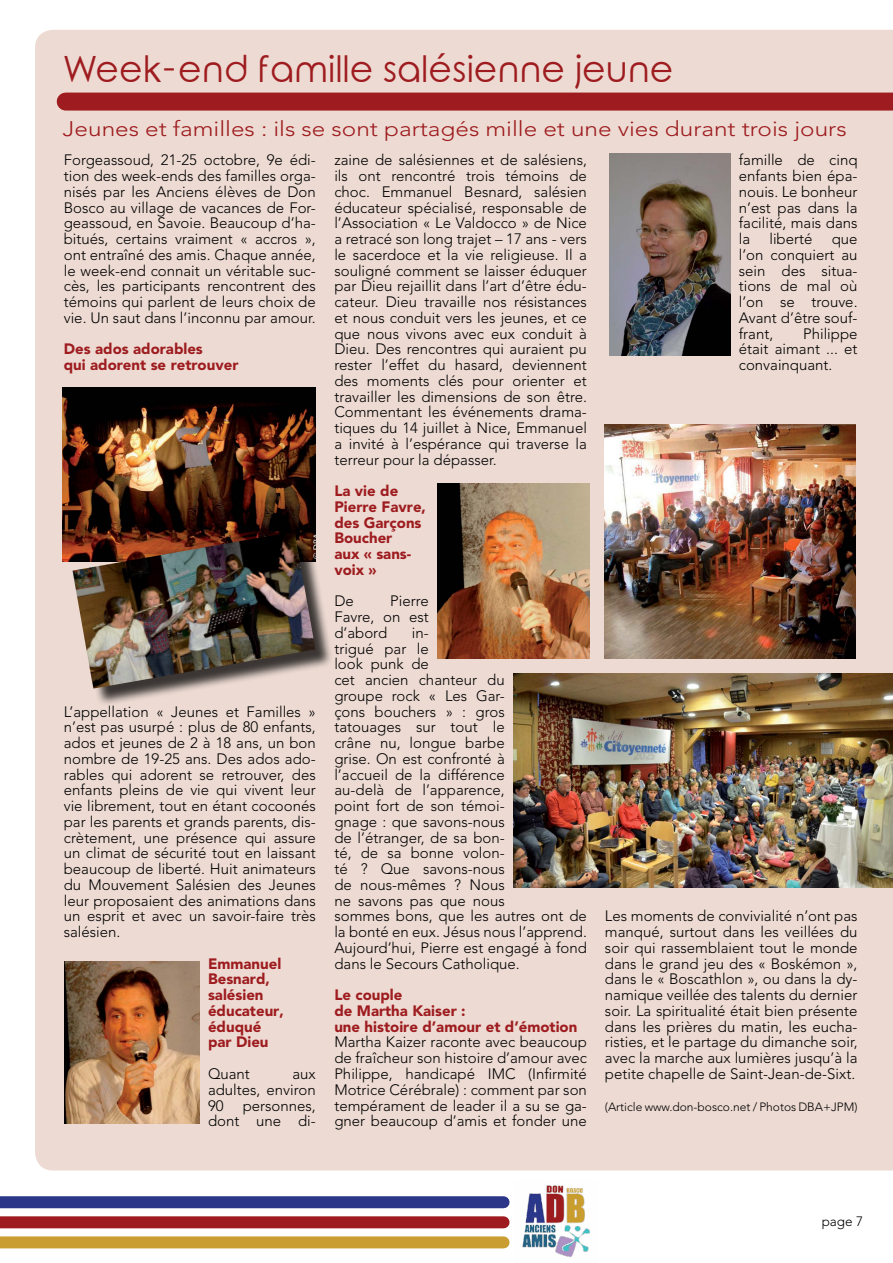
<style>
.page{position:relative;width:893px;height:1263px;background:#fff}
.page>*{position:absolute;margin:0;border:0;box-sizing:border-box;transform-origin:0 0}
.t1{font:36px "Rounded Elegance";color:#9e1c1f}
.t2{font:300 21px "Avenir";color:#9e1c1f;scale:1.16 1}
.t3{font:300 15px/15.8px "Avenir";color:#000;text-align:justify}
.t4{font:900 15px/15.8px "Avenir";color:#9e1c1f}
.t5{font:300 13.5px "Avenir";color:#000}
.t6{font:300 12px "Avenir";color:#000}
</style>
<div class="page">
<div style="left:0;top:1196px;width:504px;height:12px;background:#2c3689"></div>
<div style="left:0;top:1236px;width:504px;height:12px;background:#c99d31"></div>
<div style="left:0;top:1216px;width:504px;height:12px;background:#9e1c1f"></div>
<img style="left:522px;top:1185px;width:68px;height:73px">
<div style="left:35px;top:30px;width:858px;height:1140px;background:#eddbd3"></div>
<div style="left:66px;top:93px;width:827px;height:18px;background:#9e1c1f"></div>
<img style="left:63px;top:387px;width:252px;height:174px">
<div style="left:75px;top:534px;width:258px;height:173px;background:#000;opacity:.75"></div>
<img style="left:72px;top:531px;width:243px;height:158px">
<img style="left:65px;top:961px;width:134px;height:162px">
<img style="left:437px;top:484px;width:152px;height:175px">
<img style="left:610px;top:154px;width:120px;height:201px">
<img style="left:605px;top:424px;width:251px;height:235px">
<img style="left:513px;top:674px;width:380px;height:214px">
<h1 class="t1" style="left:63px;top:48px;width:612px">Week-end famille salésienne jeune</h1>
<h2 class="t2" style="left:63px;top:117px;width:677px">Jeunes et familles : ils se sont partagés mille et une vies durant trois jours</h2>
<p class="t3" style="left:64px;top:152px;width:254px">Forgeassoud, 21-25 octobre, 9e édi&shy;tion des week-ends des familles orga&shy;nisés par les Anciens élèves de Don Bosco au village de vacances de For&shy;geassoud, en Savoie. Beaucoup d’ha&shy;bitués, certains vraiment « accros », ont entraîné des amis. Chaque année, le week-end connait un véritable suc&shy;cès, les participants rencontrent des témoins qui parlent de leurs choix de vie. Un saut dans l’inconnu par amour.</p>
<p class="t4" style="left:64px;top:341px;width:176px">Des ados adorables<br>qui adorent se retrouver</p>
<p class="t3" style="left:64px;top:704px;width:254px">L’appellation « Jeunes et Familles » n’est pas usurpé : plus de 80 enfants, ados et jeunes de 2 à 18 ans, un bon nombre de 19-25 ans. Des ados ado&shy;rables qui adorent se retrouver, des enfants pleins de vie qui vivent leur vie librement, tout en étant cocoonés par les parents et grands parents, dis&shy;crètement, une présence qui assure un climat de sécurité tout en laissant beaucoup de liberté. Huit animateurs du Mouvement Salésien des Jeunes leur proposaient des animations dans un esprit et avec un savoir-faire très salésien.</p>
<p class="t4" style="left:208px;top:955px;width:77px">Emmanuel<br>Besnard, salésien éducateur, éduqué par Dieu</p>
<p class="t3" style="left:208px;top:1066px;width:43px">Quant</p>
<p class="t3" style="left:208px;top:1066px;width:109px;text-indent:84px">aux adultes, environ 90</p>
<p class="t3" style="left:208px;top:1097px;width:109px;text-align:right">personnes, dont une di-</p>
<p class="t3" style="left:334px;top:152px;width:254px">zaine de salésiennes et de salésiens, ils ont rencontré trois témoins de choc. Emmanuel Besnard, salésien éducateur spécialisé, responsable de l’Association « Le Valdocco » de Nice a retracé son long trajet – 17 ans - vers le sacerdoce et la vie religieuse. Il a souligné comment se laisser éduquer par Dieu rejaillit dans l’art d’être édu&shy;cateur. Dieu travaille nos résistances et nous conduit vers les jeunes, et ce que nous vivons avec eux conduit à Dieu. Des rencontres qui auraient pu rester l’effet du hasard, deviennent des moments clés pour orienter et travailler les dimensions de son être.<br>Commentant les événements drama&shy;tiques du 14 juillet à Nice, Emmanuel a invité à l’espérance qui traverse la terreur pour la dépasser.</p>
<p class="t4" style="left:334px;top:483px;width:93px">La vie de<br>Pierre Favre, des Garçons<br>Boucher<br>aux « sans&shy;voix »</p>
<p class="t3" style="left:334px;top:593px;width:21px">De</p>
<p class="t3" style="left:334px;top:593px;width:96px;text-indent:56px">Pierre Favre, on est d’abord</p>
<p class="t3" style="left:334px;top:625px;width:254px;text-align:left;text-indent:78px">in-<br>trigué par le<br>look punk de<br>cet ancien chanteur du<br>groupe rock « Les Gar-<br>çons bouchers » : gros<br>tatouages sur tout le<br>crâne nu, longue barbe<br>grise. On est confronté à<br>l’accueil de la différence<br>au-delà de l’apparence,<br>point fort de son témoi-<br>gnage : que savons-nous<br>de l’étranger, de sa bon-<br>té, de sa bonne volon-<br>té ? Que savons-nous<br>de nous-mêmes ? Nous<br>ne savons pas que nous<br>sommes bons, que les autres ont de la bonté en eux. Jésus nous l’apprend.<br>Aujourd’hui, Pierre est engagé à fond dans le Secours Catholique.</p>
<p class="t4" style="left:334px;top:987px;width:244px">Le couple<br>de Martha Kaiser :<br>une histoire d’amour et d’émotion</p>
<p class="t3" style="left:334px;top:1034px;width:254px">Martha Kaizer raconte avec beaucoup de fraîcheur son histoire d’amour avec Philippe, handicapé IMC (Infirmité Motrice Cérébrale) : comment par son tempérament de leader il a su se ga&shy;gner beaucoup d’amis et fonder une</p>
<p class="t3" style="left:739px;top:152px;width:120px">famille de cinq enfants bien épa&shy;nouis. Le bonheur n’est pas dans la facilité, mais dans la</p>
<p class="t3" style="left:769px;top:231px;width:45px">liberté</p>
<p class="t3" style="left:739px;top:231px;width:120px;text-indent:93px">que l’on conquiert au sein des situa&shy;tions de mal où l’on se trouve.<br>Avant d’être souf&shy;frant,</p>
<p class="t3" style="left:739px;top:326px;width:120px;text-indent:64px">Philippe était aimant ... et convainquant.</p>
<p class="t3" style="left:605px;top:908px;width:254px">Les moments de convivialité n’ont pas manqué, surtout dans les veillées du soir qui rassemblaient tout le monde dans le grand jeu des « Boskémon », dans le « Boscathlon », ou dans la dy&shy;namique veillée des talents du dernier soir. La spiritualité était bien présente dans les prières du matin, les eucha&shy;risties, et le partage du dimanche soir, avec la marche aux lumières jusqu’à la petite chapelle de Saint-Jean-de-Sixt.</p>
<p class="t6" style="left:605px;top:1099px;width:254px">(Article www.don-bosco.net / Photos DBA+JPM)</p>
<p class="t5" style="left:822px;top:1213px;width:43px">page 7</p>
</div>
